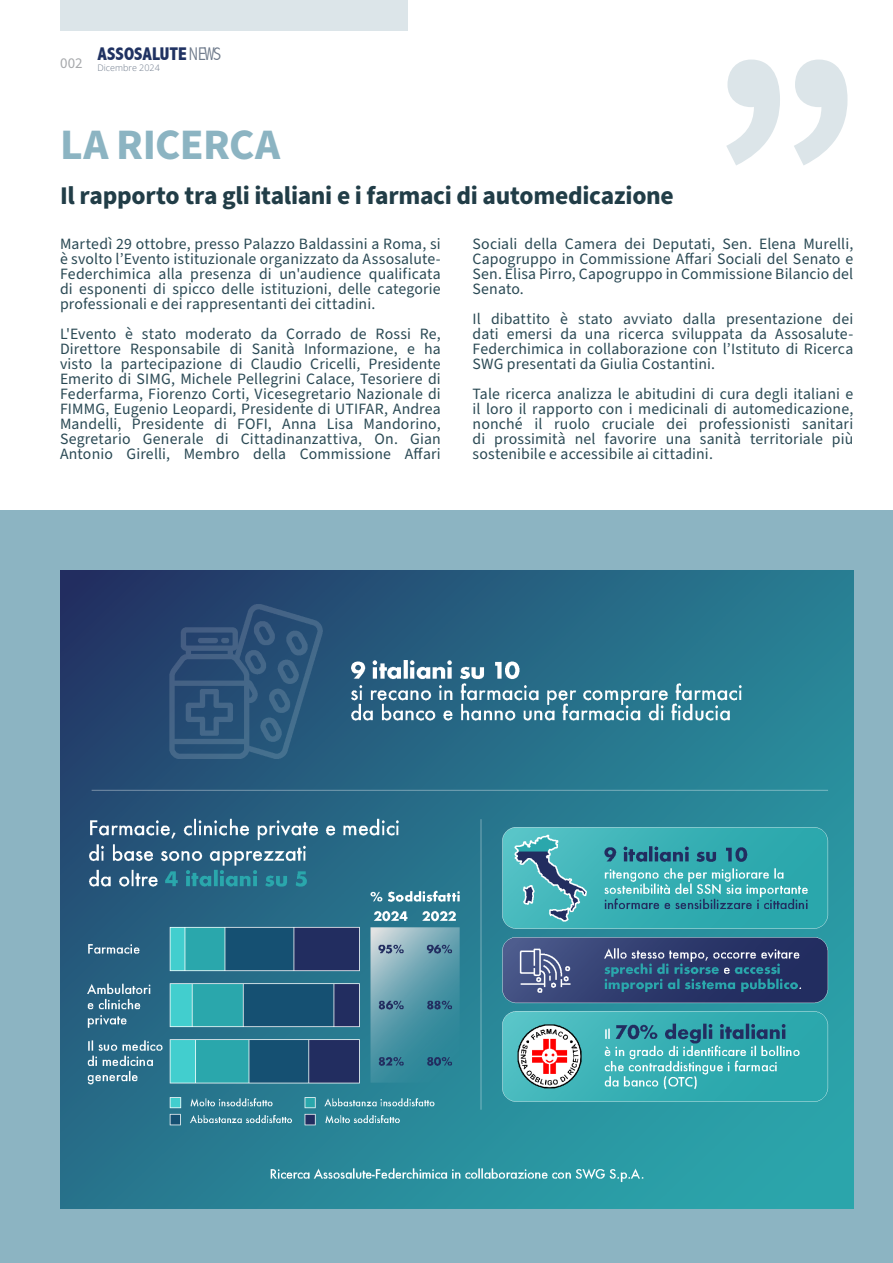
<style>
.page{position:relative;width:893px;height:1263px;background:#fff}
.page>*{position:absolute;margin:0;border:0;box-sizing:border-box;transform-origin:0 0}
.Headline_29_30_Left{font:700 43.5px "Source Sans Pro";letter-spacing:-.015em;color:#8cb4c2}
.Headline_16_20_Left{font:700 25.5px "Source Sans Pro";letter-spacing:-.01em;color:#213d47}
.Copy_Text_10_14_Left{font:800 condensed 18.45px "Abadi";color:#203262}
.Copy_Text_10_14_Left-2{font:15.75px/15px "Source Sans Pro";letter-spacing:.01em;color:#2a4954;text-align:justify}
.t1{font:9px "Open Sans";color:#6d798a}
.s1{font-weight:300;color:#6d798a}
</style>
<div class="page">
<svg style="left:726px;top:60px;width:54px;height:105px"></svg>
<svg style="left:794px;top:60px;width:53px;height:105px"></svg>
<div style="left:0;top:510px;width:893px;height:753px;background:#8cb4c2"></div>
<div style="left:60px;top:0;width:347px;height:30px;background:#dce5e9"></div>
<img style="left:60px;top:571px;width:793px;height:638px">
<p class="Copy_Text_10_14_Left" style="left:60px;top:43px;width:163px"><sub>002</sub> ASSOSALUTE <span class="s1">NEWS</span></p>
<p class="t1" style="left:98px;top:62px;width:64px">Dicembre 2024</p>
<p class="Headline_29_30_Left" style="left:60px;top:115px;width:222px">LA RICERCA</p>
<p class="Headline_16_20_Left" style="left:60px;top:178px;width:615px">Il rapporto tra gli italiani e i farmaci di automedicazione</p>
<p class="Copy_Text_10_14_Left-2" style="left:60px;top:237px;width:382px">Martedì 29 ottobre, presso Palazzo Baldassini a Roma, si è svolto l’Evento istituzionale organizzato da Assosalute-Federchimica alla presenza di un'audience qualificata di esponenti di spicco delle istituzioni, delle categorie professionali e dei rappresentanti dei cittadini.</p>
<p class="Copy_Text_10_14_Left-2" style="left:60px;top:327px;width:382px">L'Evento è stato moderato da Corrado de Rossi Re, Direttore Responsabile di Sanità Informazione, e ha visto la partecipazione di Claudio Cricelli, Presidente Emerito di SIMG, Michele Pellegrini Calace, Tesoriere di Federfarma, Fiorenzo Corti, Vicesegretario Nazionale di FIMMG, Eugenio Leopardi, Presidente di UTIFAR, Andrea Mandelli, Presidente di FOFI, Anna Lisa Mandorino, Segretario Generale di Cittadinanzattiva, On. Gian Antonio Girelli, Membro della Commissione Affari</p>
<p class="Copy_Text_10_14_Left-2" style="left:472px;top:237px;width:382px">Sociali della Camera dei Deputati, Sen. Elena Murelli, Capogruppo in Commissione Affari Sociali del Senato e Sen. Elisa Pirro, Capogruppo in Commissione Bilancio del Senato.</p>
<p class="Copy_Text_10_14_Left-2" style="left:472px;top:312px;width:382px">Il dibattito è stato avviato dalla presentazione dei dati emersi da una ricerca sviluppata da Assosalute-Federchimica in collaborazione con l’Istituto di Ricerca SWG presentati da Giulia Costantini.</p>
<p class="Copy_Text_10_14_Left-2" style="left:472px;top:387px;width:382px">Tale ricerca analizza le abitudini di cura degli italiani e il loro il rapporto con i medicinali di automedicazione, nonché il ruolo cruciale dei professionisti sanitari di prossimità nel favorire una sanità territoriale più sostenibile e accessibile ai cittadini.</p>
</div>
